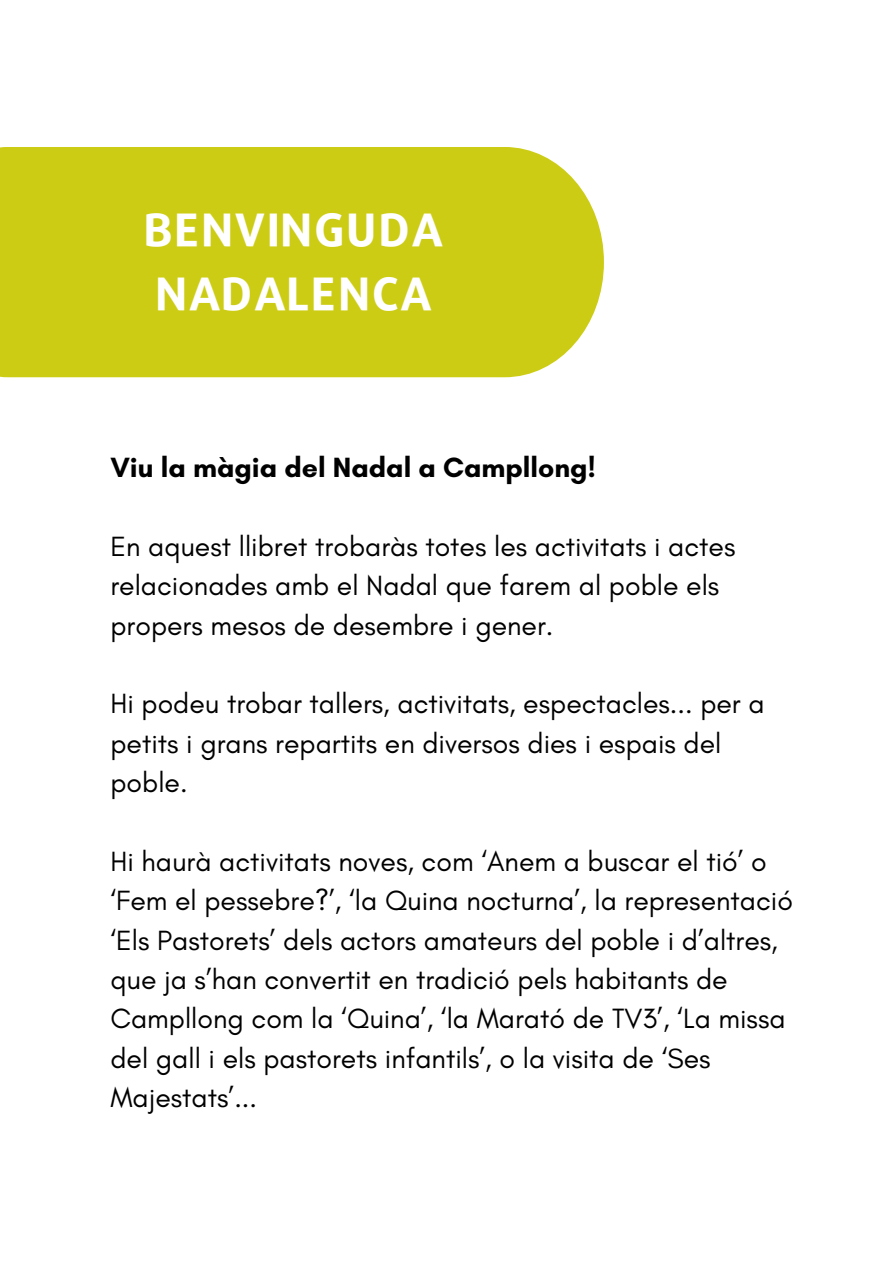
<style>
.page{position:relative;width:893px;height:1264px;background:#fff}
.page>*{position:absolute;margin:0;border:0;box-sizing:border-box;transform-origin:0 0}
.t1{font:700 46.5px/64.1px "Repo";color:#fff}
.t2{font:28.35px/39.3px "Glacial Indifference";color:#000}
.t3{font:700 28.35px "Glacial Indifference";color:#000}
</style>
<div class="page">
<div style="left:0;top:147px;width:604px;height:230px;background:#cdcc15"></div>
<h1 class="t1" style="left:144px;top:196px;width:301px">BENVINGUDA<br>NADALENCA</h1>
<p class="t3" style="left:110px;top:450px;width:486px">Viu la màgia del Nadal a Campllong!</p>
<p class="t2" style="left:110px;top:526px;width:626px">En aquest llibret trobaràs totes les activitats i actes relacionades amb el Nadal que farem al poble els propers mesos de desembre i gener.</p>
<p class="t2" style="left:110px;top:683px;width:655px">Hi podeu trobar tallers, activitats, espectacles... per a petits i grans repartits en diversos dies i espais del poble.</p>
<p class="t2" style="left:110px;top:841px;width:684px">Hi haurà activitats noves, com ‘Anem a buscar el tió’ o ‘Fem el pessebre?’, ‘la Quina nocturna’, la representació ‘Els Pastorets’ dels actors amateurs del poble i d’altres, que ja s’han convertit en tradició pels habitants de Campllong com la ‘Quina’, ‘la Marató de TV3’, ‘La missa del gall i els pastorets infantils’, o la visita de ‘Ses Majestats’...</p>
</div>
